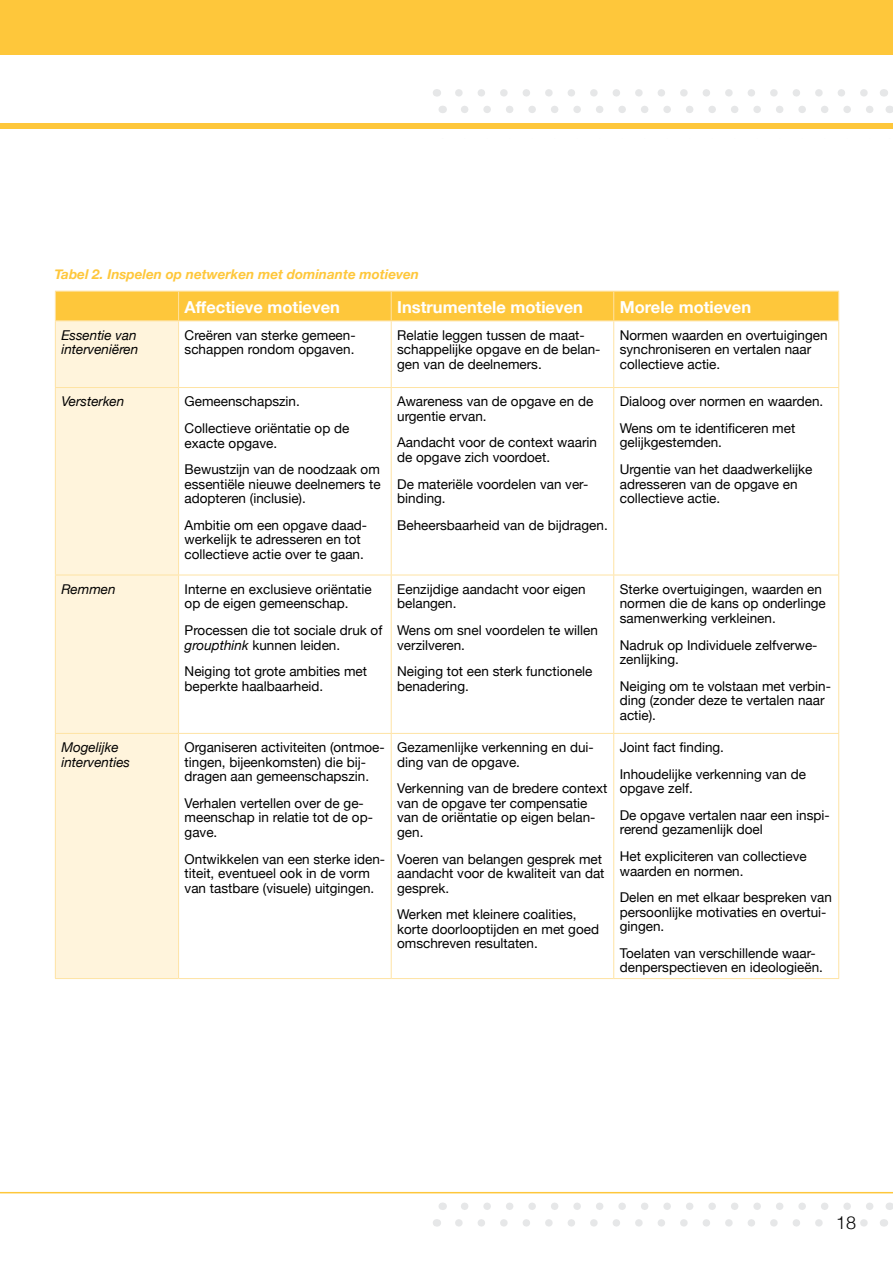
<style>
.page{position:relative;width:893px;height:1263px;background:#fff}
.page>*{position:absolute;margin:0;border:0;box-sizing:border-box;transform-origin:0 0}
.t1{font:300 18px "Helvetica Neue";color:#000}
.t2{font:700 16.5px "Helvetica Neue";color:#fff}
.t3{font:13.5px/14.5px "Helvetica Neue";color:#000}
.t4{font:italic 13.5px/14.5px "Helvetica Neue";color:#000}
.t5{font:italic 700 13.5px "Helvetica Neue";color:#fec73b}
.s1{font-style:italic}
</style>
<div class="page">
<svg style="left:465px;top:1202px;width:409px;height:8px"></svg>
<svg style="left:459px;top:1219px;width:409px;height:7px"></svg>
<svg style="left:465px;top:106px;width:409px;height:7px"></svg>
<svg style="left:459px;top:89px;width:409px;height:8px"></svg>
<div style="left:0;top:0;width:893px;height:54px;background:#fec73b"></div>
<div style="left:0;top:123px;width:893px;height:6px;background:#fec73b"></div>
<hr style="left:0;top:1192px;width:893px;height:1px;background:#fec73b">
<div style="left:829px;top:1211px;width:21px;height:26px;background:#fff;border-radius:50%"></div>
<div style="left:56px;top:329px;width:122px;height:649px;background:#fff4dc"></div>
<svg style="left:55px;top:290px;width:410px;height:39px;background:#fed367"></svg>
<svg style="left:465px;top:290px;width:375px;height:39px"></svg>
<hr style="left:55px;top:320px;width:124px;height:1px;background:#fee3a4">
<hr style="left:55px;top:321px;width:1px;height:66px;background:#fee3a4">
<hr style="left:55px;top:387px;width:124px;height:1px;background:#fee3a4">
<hr style="left:55px;top:388px;width:1px;height:187px;background:#fee3a4">
<hr style="left:55px;top:575px;width:124px;height:1px;background:#fee3a4">
<hr style="left:55px;top:575px;width:1px;height:158px;background:#fee3a4">
<hr style="left:55px;top:733px;width:124px;height:1px;background:#fee3a4">
<hr style="left:55px;top:734px;width:1px;height:244px;background:#fee3a4">
<hr style="left:55px;top:978px;width:124px;height:1px;background:#fee3a4">
<hr style="left:179px;top:320px;width:212px;height:1px;background:#fee3a4">
<hr style="left:178px;top:321px;width:1px;height:66px;background:#fee3a4">
<hr style="left:391px;top:320px;width:223px;height:1px;background:#fee3a4">
<hr style="left:391px;top:321px;width:1px;height:66px;background:#fee3a4">
<hr style="left:614px;top:320px;width:225px;height:1px;background:#fee3a4">
<hr style="left:613px;top:321px;width:1px;height:66px;background:#fee3a4">
<hr style="left:838px;top:321px;width:1px;height:66px;background:#fee3a4">
<hr style="left:179px;top:387px;width:212px;height:1px;background:#fee3a4">
<hr style="left:178px;top:388px;width:1px;height:187px;background:#fee3a4">
<hr style="left:391px;top:387px;width:223px;height:1px;background:#fee3a4">
<hr style="left:391px;top:388px;width:1px;height:187px;background:#fee3a4">
<hr style="left:614px;top:387px;width:225px;height:1px;background:#fee3a4">
<hr style="left:613px;top:388px;width:1px;height:187px;background:#fee3a4">
<hr style="left:838px;top:388px;width:1px;height:187px;background:#fee3a4">
<hr style="left:179px;top:575px;width:212px;height:1px;background:#fee3a4">
<hr style="left:178px;top:575px;width:1px;height:158px;background:#fee3a4">
<hr style="left:391px;top:575px;width:223px;height:1px;background:#fee3a4">
<hr style="left:391px;top:575px;width:1px;height:158px;background:#fee3a4">
<hr style="left:614px;top:575px;width:225px;height:1px;background:#fee3a4">
<hr style="left:613px;top:575px;width:1px;height:158px;background:#fee3a4">
<hr style="left:838px;top:575px;width:1px;height:158px;background:#fee3a4">
<hr style="left:179px;top:733px;width:212px;height:1px;background:#fee3a4">
<hr style="left:178px;top:734px;width:1px;height:244px;background:#fee3a4">
<hr style="left:391px;top:733px;width:223px;height:1px;background:#fee3a4">
<hr style="left:391px;top:734px;width:1px;height:244px;background:#fee3a4">
<hr style="left:614px;top:733px;width:225px;height:1px;background:#fee3a4">
<hr style="left:613px;top:734px;width:1px;height:244px;background:#fee3a4">
<hr style="left:838px;top:734px;width:1px;height:244px;background:#fee3a4">
<hr style="left:179px;top:978px;width:212px;height:1px;background:#fee3a4">
<hr style="left:391px;top:978px;width:223px;height:1px;background:#fee3a4">
<hr style="left:614px;top:978px;width:225px;height:1px;background:#fee3a4">
<p class="t5" style="left:55px;top:263px;width:366px">Tabel 2. Inspelen op netwerken met dominante motieven</p>
<p class="t2" style="left:185px;top:294px;width:157px">Affectieve motieven</p>
<p class="t2" style="left:397px;top:294px;width:187px">Instrumentele motieven</p>
<p class="t2" style="left:620px;top:294px;width:133px">Morele motieven</p>
<p class="t4" style="left:61px;top:328px;width:79px">Essentie van interveniëren</p>
<p class="t3" style="left:185px;top:328px;width:173px">Creëren van sterke gemeen&shy;schappen rondom opgaven.</p>
<p class="t3" style="left:397px;top:328px;width:205px">Relatie leggen tussen de maat&shy;schappelijke opgave en de belan&shy;gen van de deelnemers.</p>
<p class="t3" style="left:620px;top:328px;width:209px">Normen waarden en overtuigingen synchroniseren en vertalen naar collectieve actie.</p>
<p class="t4" style="left:61px;top:395px;width:64px">Versterken</p>
<p class="t3" style="left:185px;top:389px;width:166px;line-height:26.5px">Gemeenschapszin.<br>Collectieve oriëntatie op de</p>
<p class="t3" style="left:185px;top:430px;width:197px;line-height:26.5px">exacte opgave.<br>Bewustzijn van de noodzaak om</p>
<p class="t3" style="left:185px;top:477px;width:198px">essentiële nieuwe deelnemers te adopteren (inclusie).</p>
<p class="t3" style="left:185px;top:518px;width:184px">Ambitie om een opgave daad&shy;werkelijk te adresseren en tot collectieve actie over te gaan.</p>
<p class="t3" style="left:620px;top:389px;width:205px;line-height:26.5px">Dialoog over normen en waarden.<br>Wens om te identificeren met</p>
<p class="t3" style="left:620px;top:430px;width:194px;line-height:26.5px">gelijkgestemden.<br>Urgentie van het daadwerkelijke</p>
<p class="t3" style="left:620px;top:477px;width:179px">adresseren van de opgave en collectieve actie.</p>
<p class="t3" style="left:397px;top:395px;width:198px">Awareness van de opgave en de urgentie ervan.</p>
<p class="t3" style="left:397px;top:436px;width:201px">Aandacht voor de context waarin de opgave zich voordoet.</p>
<p class="t3" style="left:397px;top:477px;width:193px">De materiële voordelen van ver&shy;binding.</p>
<p class="t3" style="left:397px;top:518px;width:212px">Beheersbaarheid van de bijdragen.</p>
<p class="t4" style="left:61px;top:583px;width:56px">Remmen</p>
<p class="t3" style="left:185px;top:582px;width:189px">Interne en exclusieve oriëntatie op de eigen gemeenschap.</p>
<p class="t3" style="left:185px;top:624px;width:199px">Processen die tot sociale druk of <span class="s1">groupthink</span> kunnen leiden.</p>
<p class="t3" style="left:185px;top:665px;width:184px">Neiging tot grote ambities met beperkte haalbaarheid.</p>
<p class="t3" style="left:397px;top:582px;width:190px">Eenzijdige aandacht voor eigen belangen.</p>
<p class="t3" style="left:397px;top:624px;width:202px">Wens om snel voordelen te willen verzilveren.</p>
<p class="t3" style="left:397px;top:665px;width:197px">Neiging tot een sterk functionele benadering.</p>
<p class="t4" style="left:61px;top:741px;width:70px">Mogelijke interventies</p>
<p class="t3" style="left:185px;top:741px;width:202px">Organiseren activiteiten (ontmoe&shy;tingen, bijeenkomsten) die bij&shy;dragen aan gemeenschapszin.</p>
<p class="t3" style="left:185px;top:797px;width:190px">Verhalen vertellen over de ge&shy;meenschap in relatie tot de op&shy;gave.</p>
<p class="t3" style="left:185px;top:852px;width:202px">Ontwikkelen van een sterke iden&shy;titeit, eventueel ook in de vorm van tastbare (visuele) uitgingen.</p>
<p class="t3" style="left:397px;top:741px;width:198px">Gezamenlijke verkenning en dui&shy;ding van de opgave.</p>
<p class="t3" style="left:397px;top:782px;width:212px">Verkenning van de bredere context van de opgave ter compensatie van de oriëntatie op eigen belan&shy;gen.</p>
<p class="t3" style="left:397px;top:852px;width:209px">Voeren van belangen gesprek met aandacht voor de kwaliteit van dat gesprek.</p>
<p class="t3" style="left:397px;top:908px;width:203px">Werken met kleinere coalities, korte doorlooptijden en met goed omschreven resultaten.</p>
<p class="t3" style="left:620px;top:582px;width:208px">Sterke overtuigingen, waarden en normen die de kans op onderlinge samenwerking verkleinen.</p>
<p class="t3" style="left:620px;top:638px;width:199px">Nadruk op Individuele zelfverwe&shy;zenlijking.</p>
<p class="t3" style="left:620px;top:679px;width:213px">Neiging om te volstaan met verbin&shy;ding (zonder deze te vertalen naar actie).</p>
<p class="t3" style="left:620px;top:735px;width:188px;line-height:26.5px">Joint fact finding.<br>Inhoudelijke verkenning van de</p>
<p class="t3" style="left:620px;top:776px;width:212px;line-height:26.5px">opgave zelf.<br>De opgave vertalen naar een inspi-</p>
<p class="t3" style="left:620px;top:817px;width:188px;line-height:26.5px">rerend gezamenlijk doel<br>Het expliciteren van collectieve</p>
<p class="t3" style="left:620px;top:858px;width:214px;line-height:26.5px">waarden en normen.<br>Delen en met elkaar bespreken van</p>
<p class="t3" style="left:620px;top:905px;width:208px">persoonlijke motivaties en overtui&shy;gingen.</p>
<p class="t3" style="left:620px;top:946px;width:205px">Toelaten van verschillende waar&shy;denperspectieven en ideologieën.</p>
<h1 class="t1" style="left:836px;top:1208px;width:22px">18</h1>
</div>
